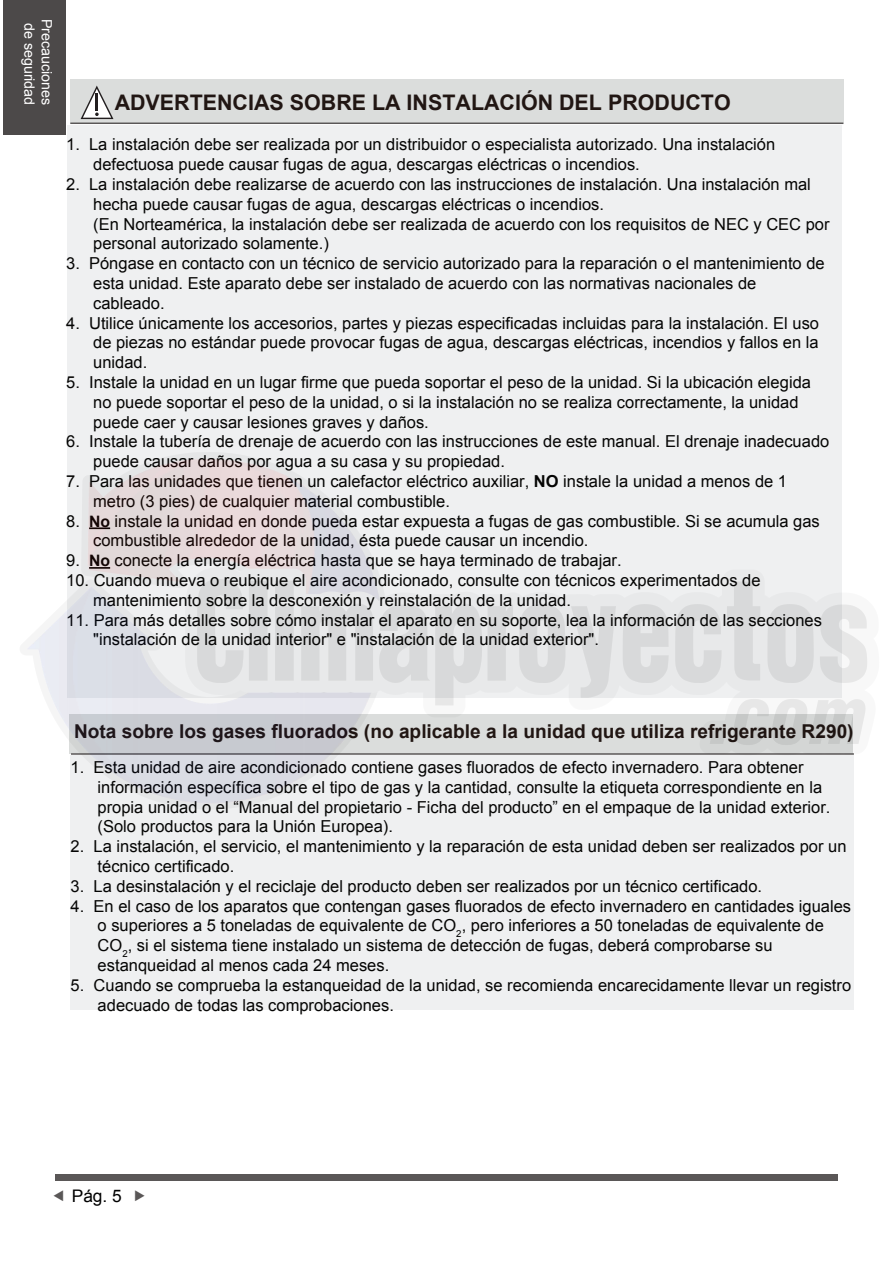
<style>
.page{position:relative;width:893px;height:1263px;background:#fff}
.page>*{position:absolute;margin:0;border:0;box-sizing:border-box;transform-origin:0 0}
.t1{font:700 21.45px "Arial";color:#211613}
.t2{font:700 19.05px "Arial";color:#211613}
.t3{font:17.4px "Arial";color:#000}
.t4{font:16.5px/19.8px "Arial";color:#050504}
.t5{font:14.25px "Arial";color:#fff}
.s1{font-weight:700}
.s2{font-weight:700;font-size:15.75px}
</style>
<div class="page">
<div style="left:3px;top:0;width:62px;height:134px;background:#4c4949"></div>
<div style="left:56px;top:1174px;width:782px;height:6px;background:#5a5757"></div>
<div style="left:68px;top:125px;width:774px;height:572px;background:#eff0f1"></div>
<div style="left:70px;top:79px;width:773px;height:44px;background:#dbdddc"></div>
<hr style="left:70px;top:123px;width:773px;height:1px;background:#5a5757">
<div style="left:70px;top:755px;width:783px;height:254px;background:#eff0f1"></div>
<svg style="left:81px;top:86px;width:32px;height:33px"></svg>
<img style="left:27px;top:443px;width:841px;height:377px">
<p class="t5" style="left:39px;top:23px;width:84px;rotate:90deg">de seguridad</p>
<p class="t5" style="left:56px;top:19px;width:88px;rotate:90deg">Precauciones</p>
<h1 class="t1" style="left:115px;top:88px;width:618px">ADVERTENCIAS SOBRE LA INSTALACIÓN DEL PRODUCTO</h1>
<p class="t4" style="left:93px;top:135px;width:683px;text-indent:-27px">1. La instalación debe ser realizada por un distribuidor o especialista autorizado. Una instalación defectuosa puede causar fugas de agua, descargas eléctricas o incendios.</p>
<p class="t4" style="left:93px;top:174px;width:738px;text-indent:-27px">2. La instalación debe realizarse de acuerdo con las instrucciones de instalación. Una instalación mal hecha puede causar fugas de agua, descargas eléctricas o incendios.<br>(En Norteamérica, la instalación debe ser realizada de acuerdo con los requisitos de NEC y CEC por personal autorizado solamente.)</p>
<p class="t4" style="left:93px;top:254px;width:733px;text-indent:-27px">3. Póngase en contacto con un técnico de servicio autorizado para la reparación o el mantenimiento de esta unidad. Este aparato debe ser instalado de acuerdo con las normativas nacionales de cableado.</p>
<p class="t4" style="left:93px;top:313px;width:727px;text-align:justify;text-indent:-27px">4. Utilice únicamente los accesorios, partes y piezas especificadas incluidas para la instalación. El uso de piezas no estándar puede provocar fugas de agua, descargas eléctricas, incendios y fallos en la unidad.</p>
<p class="t4" style="left:93px;top:372px;width:719px;text-indent:-27px">5. Instale la unidad en un lugar firme que pueda soportar el peso de la unidad. Si la ubicación elegida no puede soportar el peso de la unidad, o si la instalación no se realiza correctamente, la unidad puede caer y causar lesiones graves y daños.</p>
<p class="t4" style="left:93px;top:432px;width:738px;text-indent:-27px">6. Instale la tubería de drenaje de acuerdo con las instrucciones de este manual. El drenaje inadecuado puede causar daños por agua a su casa y su propiedad.</p>
<p class="t4" style="left:93px;top:471px;width:695px;text-indent:-27px">7. Para las unidades que tienen un calefactor eléctrico auxiliar, <span class="s1">NO</span> instale la unidad a menos de 1 metro (3 pies) de cualquier material combustible.</p>
<p class="t4" style="left:93px;top:511px;width:728px;text-indent:-27px">8. <span class="s2">No</span> instale la unidad en donde pueda estar expuesta a fugas de gas combustible. Si se acumula gas combustible alrededor de la unidad, ésta puede causar un incendio.</p>
<p class="t4" style="left:66px;top:551px;width:557px">9. <span class="s2">No</span> conecte la energía eléctrica hasta que se haya terminado de trabajar.</p>
<p class="t4" style="left:93px;top:570px;width:669px;text-indent:-27px">10. Cuando mueva o reubique el aire acondicionado, consulte con técnicos experimentados de mantenimiento sobre la desconexión y reinstalación de la unidad.</p>
<p class="t4" style="left:93px;top:610px;width:730px;text-indent:-27px">11. Para más detalles sobre cómo instalar el aparato en su soporte, lea la información de las secciones "instalación de la unidad interior" e "instalación de la unidad exterior".</p>
<p class="t2" style="left:74px;top:718px;width:781px">Nota sobre los gases fluorados (no aplicable a la unidad que utiliza refrigerante R290)</p>
<p class="t4" style="left:98px;top:757px;width:734px;text-indent:-27px">1. Esta unidad de aire acondicionado contiene gases fluorados de efecto invernadero. Para obtener información específica sobre el tipo de gas y la cantidad, consulte la etiqueta correspondiente en la propia unidad o el “Manual del propietario - Ficha del producto” en el empaque de la unidad exterior. (Solo productos para la Unión Europea).</p>
<p class="t4" style="left:98px;top:837px;width:750px;text-indent:-27px">2. La instalación, el servicio, el mantenimiento y la reparación de esta unidad deben ser realizados por un técnico certificado.</p>
<p class="t4" style="left:71px;top:876px;width:693px">3. La desinstalación y el reciclaje del producto deben ser realizados por un técnico certificado.</p>
<p class="t4" style="left:98px;top:896px;width:755px;text-indent:-27px">4. En el caso de los aparatos que contengan gases fluorados de efecto invernadero en cantidades iguales o superiores a 5 toneladas de equivalente de CO<sub>2</sub>, pero inferiores a 50 toneladas de equivalente de CO<sub>2</sub>, si el sistema tiene instalado un sistema de detección de fugas, deberá comprobarse su estanqueidad al menos cada 24 meses.</p>
<p class="t4" style="left:98px;top:975px;width:755px;text-indent:-27px">5. Cuando se comprueba la estanqueidad de la unidad, se recomienda encarecidamente llevar un registro adecuado de todas las comprobaciones.</p>
<p class="t3" style="left:72px;top:1184px;width:52px">Pág. 5</p>
</div>
